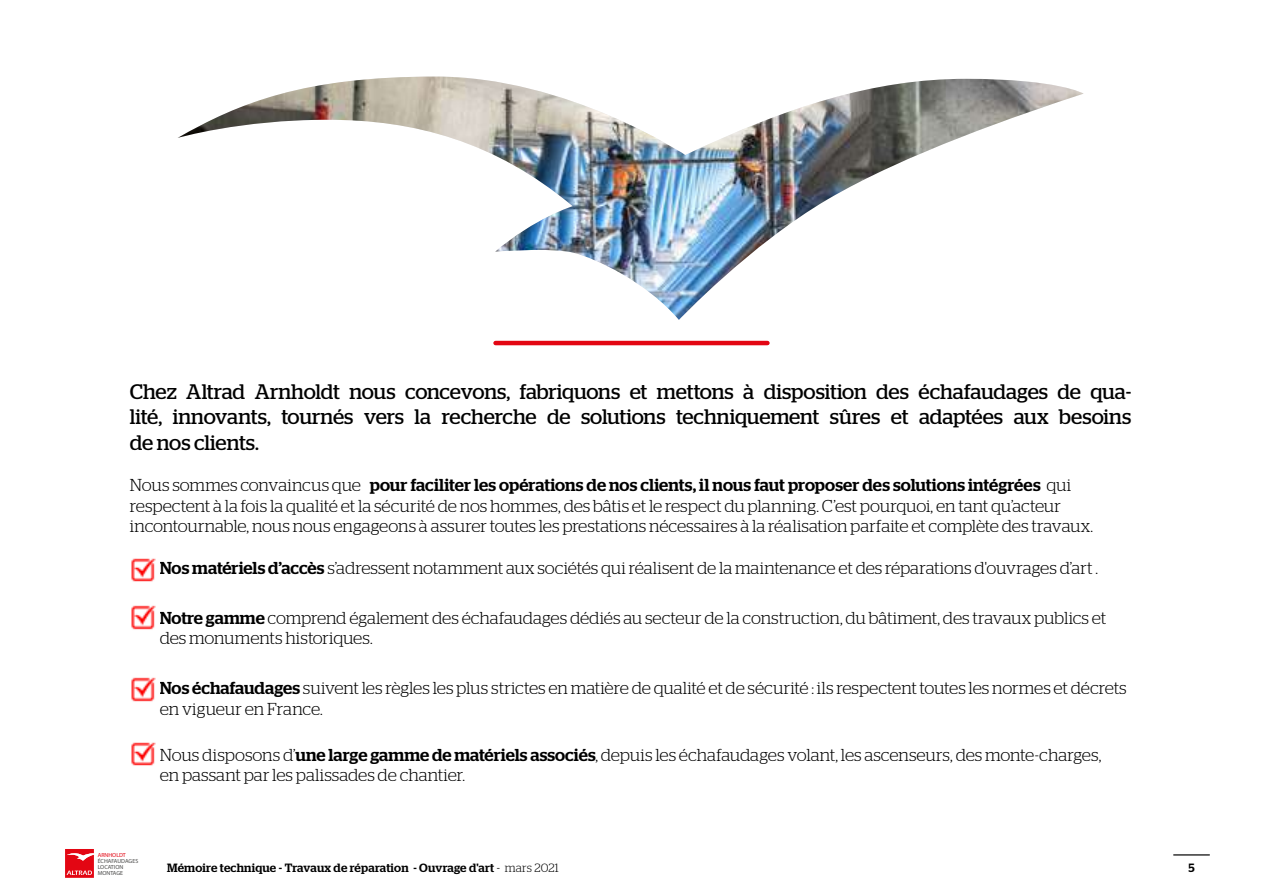
<style>
.page{position:relative;width:1263px;height:893px;background:#fff}
.page>*{position:absolute;margin:0;border:0;box-sizing:border-box;transform-origin:0 0}
.t1{font:21px/25.2px "Stag";letter-spacing:-.005em;color:#000;text-align:justify}
.t2{font:300 17.25px/20.7px "Stag";letter-spacing:-.005em;color:#000}
.t3{font:500 12px "Stag";letter-spacing:.015em;color:#000}
.t4{font:500 12px "Stag Sans";color:#000}
.t5{font:5.85px/6.1px "Exo";color:#4a4a49}
.t6{font:5.85px "Exo";color:#e30613}
.s1{font-weight:500}
.s2{font-weight:400;color:#4a4a49}
.s3{font-weight:300}
</style>
<div class="page">
<hr style="left:1174px;top:854px;width:35px;height:1px;background:#000">
<svg style="left:65px;top:849px;width:29px;height:29px"></svg>
<img style="left:178px;top:77px;width:905px;height:243px">
<hr style="left:495px;top:341px;width:272px;height:4px;background:#e30613">
<img style="left:131px;top:558px;width:25px;height:24px">
<img style="left:131px;top:605px;width:25px;height:25px">
<img style="left:131px;top:677px;width:25px;height:25px">
<img style="left:131px;top:742px;width:25px;height:24px">
<p class="t1" style="left:130px;top:379px;width:1003px">Chez Altrad Arnholdt nous concevons, fabriquons et mettons à disposition des échafaudages de qua&shy;lité, innovants, tournés vers la recherche de solutions techniquement sûres et adaptées aux besoins de nos clients.</p>
<p class="t2" style="left:130px;top:474px;width:965px">Nous sommes convaincus que <span class="s1">pour faciliter les opérations de nos clients, il nous faut proposer des solutions intégrées</span> qui respectent à la fois la qualité et la sécurité de nos hommes, des bâtis et le respect du planning. C’est pourquoi, en tant qu’acteur incontournable, nous nous engageons à assurer toutes les prestations nécessaires à la réalisation parfaite et complète des travaux.</p>
<p class="t2" style="left:160px;top:557px;width:940px"><span class="s1">Nos matériels d’accès</span> s’adressent notamment aux sociétés qui réalisent de la maintenance et des réparations d'ouvrages d’art .</p>
<p class="t2" style="left:160px;top:607px;width:948px"><span class="s1">Notre gamme</span> comprend également des échafaudages dédiés au secteur de la construction, du bâtiment, des travaux publics et des monuments historiques.</p>
<p class="t2" style="left:160px;top:678px;width:968px"><span class="s1">Nos échafaudages</span> suivent les règles les plus strictes en matière de qualité et de sécurité : ils respectent toutes les normes et décrets en vigueur en France.</p>
<p class="t2" style="left:160px;top:744px;width:943px">Nous disposons d’<span class="s1">une large gamme de matériels associés</span>, depuis les échafaudages volant, les ascenseurs, des monte-charges, en passant par les palissades de chantier.</p>
<p class="t6" style="left:98px;top:851px;width:30px">ARNHOLDT</p>
<p class="t5" style="left:98px;top:858px;width:42px">ÉCHAFAUDAGES<br>LOCATION<br>MONTAGE</p>
<p class="t3" style="left:167px;top:860px;width:393px">Mémoire technique - Travaux de réparation - Ouvrage d'art <span class="s2">-</span> <span class="s3">mars 2021</span></p>
<p class="t4" style="left:1188px;top:861px;width:8px">5</p>
</div>
